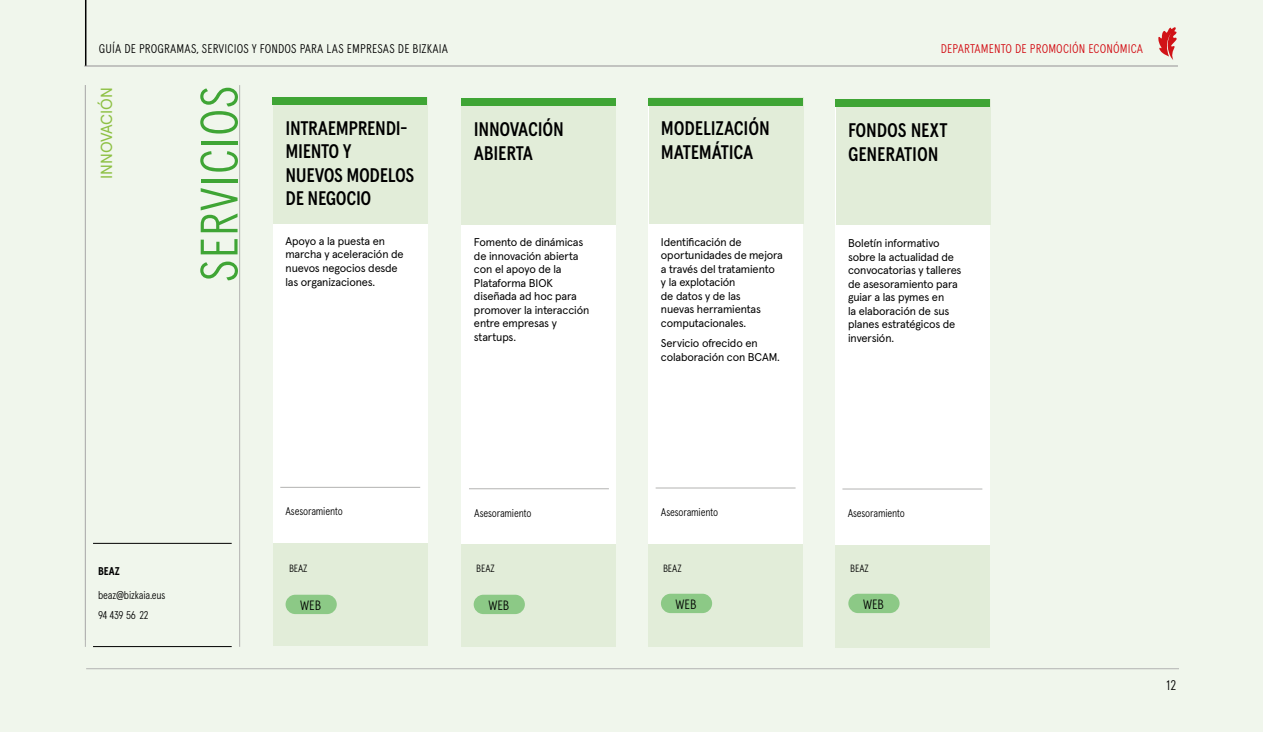
<style>
.page{position:relative;width:1263px;height:732px;background:#fff}
.page>*{position:absolute;margin:0;border:0;box-sizing:border-box;transform-origin:0 0}
.t1{font:300 52.65px "Apercu Condensed Pro";letter-spacing:.01em;color:#3fa535}
.t2{font:500 19.65px/23.5px "Apercu Condensed Pro";letter-spacing:-.02em;color:#000}
.t3{font:16.05px "Apercu Pro";letter-spacing:-.005em;color:#8dc043}
.t4{font:300 13.95px "Apercu Condensed Pro";color:#000}
.t5{font:300 13.5px "Apercu Condensed Pro";letter-spacing:-.005em;color:#000}
.t6{font:300 12.6px "Apercu Condensed Pro";letter-spacing:.01em;color:#000}
.t7{font:300 12.6px "Apercu Condensed Pro";letter-spacing:.01em;color:#d20a11}
.t8{font:11.25px/13.5px "Apercu Pro";letter-spacing:-.01em;color:#000}
.t9{font:300 11.25px "Apercu Condensed Pro";letter-spacing:-.015em;color:#000}
.t10{font:700 11.25px "Apercu Condensed Pro";color:#000}
.t11{font:300 10.5px "Apercu Condensed Pro";letter-spacing:-.005em;color:#000}
</style>
<div class="page">
<div style="left:0;top:0;width:1263px;height:731px;background:#f0f6ec"></div>
<div style="left:461px;top:100px;width:155px;height:509px;background:#fff"></div>
<div style="left:273px;top:99px;width:154px;height:509px;background:#fff"></div>
<div style="left:835px;top:101px;width:155px;height:509px;background:#fff"></div>
<div style="left:648px;top:101px;width:155px;height:509px;background:#fff"></div>
<div style="left:462px;top:544px;width:154px;height:103px;background:#e2edd9"></div>
<div style="left:273px;top:543px;width:154px;height:102px;background:#e2edd9"></div>
<div style="left:835px;top:544px;width:155px;height:103px;background:#e2edd9"></div>
<div style="left:648px;top:543px;width:155px;height:103px;background:#e2edd9"></div>
<hr style="left:85px;top:85px;width:1px;height:561px;background:#b3b3b2">
<hr style="left:239px;top:85px;width:1px;height:561px;background:#b3b3b2">
<div style="left:462px;top:99px;width:154px;height:125px;background:#e2edd9"></div>
<div style="left:461px;top:99px;width:155px;height:7px;background:#3fa535"></div>
<hr style="left:469px;top:488px;width:140px;height:1px;background:#b3b3b2">
<div style="left:273px;top:97px;width:155px;height:126px;background:#e2edd9"></div>
<div style="left:273px;top:97px;width:154px;height:8px;background:#3fa535"></div>
<hr style="left:280px;top:487px;width:140px;height:1px;background:#b3b3b2">
<hr style="left:93px;top:543px;width:139px;height:1px;background:#000">
<hr style="left:93px;top:646px;width:139px;height:1px;background:#000">
<div style="left:836px;top:100px;width:154px;height:125px;background:#e2edd9"></div>
<div style="left:835px;top:100px;width:155px;height:7px;background:#3fa535"></div>
<hr style="left:842px;top:488px;width:140px;height:1px;background:#b3b3b2">
<div style="left:649px;top:98px;width:154px;height:126px;background:#e2edd9"></div>
<div style="left:648px;top:98px;width:155px;height:7px;background:#3fa535"></div>
<hr style="left:656px;top:487px;width:139px;height:1px;background:#b3b3b2">
<div style="left:286px;top:594px;width:51px;height:20px;background:#8cc986;border-radius:10px"></div>
<div style="left:661px;top:593px;width:51px;height:20px;background:#8cc986;border-radius:10px"></div>
<div style="left:848px;top:593px;width:51px;height:20px;background:#8cc986;border-radius:10px"></div>
<div style="left:474px;top:594px;width:51px;height:20px;background:#8cc986;border-radius:10px"></div>
<hr style="left:86px;top:668px;width:1093px;height:1px;background:#b3b3b2">
<svg style="left:1158px;top:27px;width:19px;height:33px"></svg>
<hr style="left:84px;top:66px;width:1094px;height:1px;background:#b3b3b2">
<hr style="left:85px;top:0;width:1px;height:66px;background:#000">
<p class="t6" style="left:99px;top:41px;width:351px">GUÍA DE PROGRAMAS, SERVICIOS Y FONDOS PARA LAS EMPRESAS DE BIZKAIA</p>
<p class="t7" style="left:941px;top:41px;width:204px">DEPARTAMENTO DE PROMOCIÓN ECONÓMICA</p>
<h3 class="t3" style="left:94px;top:179px;width:93px;rotate:-90deg">INNOVACIÓN</h3>
<h1 class="t1" style="left:188px;top:282px;width:198px;rotate:-90deg">SERVICIOS</h1>
<h2 class="t2" style="left:286px;top:116px;width:130px">INTRAEMPRENDI-<br>MIENTO Y<br>NUEVOS MODELOS<br>DE NEGOCIO</h2>
<p class="t8" style="left:286px;top:233px;width:120px">Apoyo a la puesta en marcha y aceleración de nuevos negocios desde las organizaciones.</p>
<h2 class="t2" style="left:474px;top:117px;width:92px">INNOVACIÓN<br>ABIERTA</h2>
<p class="t8" style="left:474px;top:235px;width:117px">Fomento de dinámicas de innovación abierta con el apoyo de la<br>Plataforma BIOK diseñada ad hoc para promover la interacción entre empresas y startups.</p>
<h2 class="t2" style="left:661px;top:117px;width:110px">MODELIZACIÓN<br>MATEMÁTICA</h2>
<p class="t8" style="left:661px;top:234px;width:123px">Identificación de oportunidades de mejora a través del tratamiento<br>y la explotación<br>de datos y de las<br>nuevas herramientas computacionales.</p>
<p class="t8" style="left:661px;top:335px;width:120px">Servicio ofrecido en colaboración con BCAM.</p>
<h2 class="t2" style="left:848px;top:119px;width:101px">FONDOS NEXT<br>GENERATION</h2>
<p class="t8" style="left:848px;top:235px;width:115px">Boletín informativo sobre la actualidad de convocatorias y talleres de asesoramiento para guiar a las pymes en<br>la elaboración de sus planes estratégicos de inversión.</p>
<p class="t10" style="left:98px;top:564px;width:23px">BEAZ</p>
<p class="t9" style="left:98px;top:587px;width:69px">beaz@bizkaia.eus</p>
<p class="t9" style="left:98px;top:607px;width:52px">94 439 56 22</p>
<p class="t9" style="left:286px;top:504px;width:59px">Asesoramiento</p>
<p class="t9" style="left:474px;top:505px;width:59px">Asesoramiento</p>
<p class="t9" style="left:661px;top:505px;width:59px">Asesoramiento</p>
<p class="t9" style="left:848px;top:506px;width:59px">Asesoramiento</p>
<p class="t11" style="left:289px;top:562px;width:20px">BEAZ</p>
<p class="t11" style="left:476px;top:562px;width:20px">BEAZ</p>
<p class="t11" style="left:663px;top:562px;width:20px">BEAZ</p>
<p class="t11" style="left:850px;top:562px;width:20px">BEAZ</p>
<p class="t5" style="left:300px;top:597px;width:22px">WEB</p>
<p class="t5" style="left:488px;top:597px;width:22px">WEB</p>
<p class="t5" style="left:676px;top:596px;width:22px">WEB</p>
<p class="t5" style="left:863px;top:596px;width:22px">WEB</p>
<p class="t4" style="left:1166px;top:676px;width:11px">12</p>
</div>
